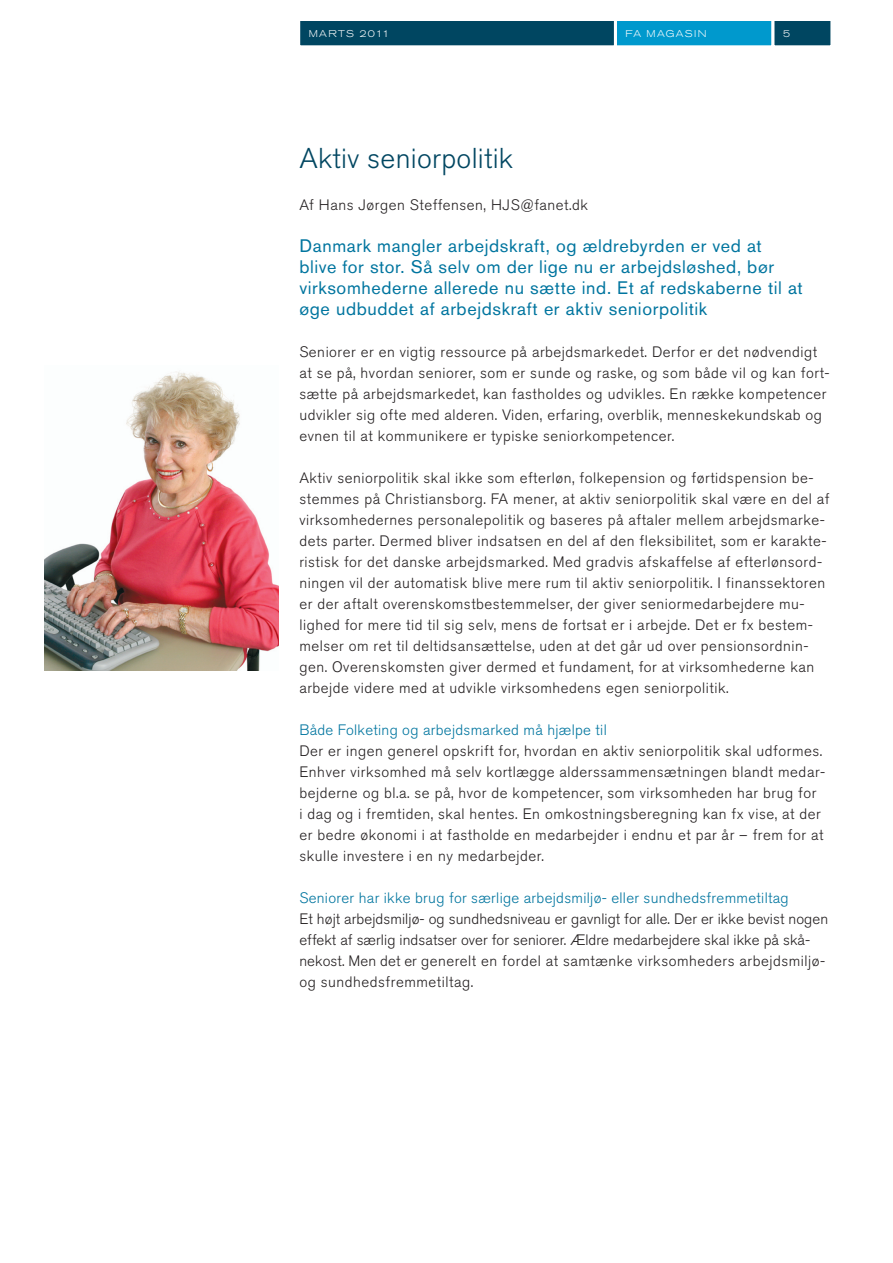
<style>
.page{position:relative;width:893px;height:1263px;background:#fff}
.page>*{position:absolute;margin:0;border:0;box-sizing:border-box;transform-origin:0 0}
.t1{font:300 28.5px "Akzidenz Grotesk Std";letter-spacing:.01em;color:#004661}
.t2{font:18px/21px "Akzidenz Grotesk Std";letter-spacing:.035em;color:#00759f}
.t3{font:300 15px/21px "Akzidenz Grotesk Std";letter-spacing:.035em;color:#231f20}
.t4{font:300 15px/21px "Akzidenz Grotesk Std";letter-spacing:.005em;color:#231f20}
.t5{font:300 15px "Akzidenz Grotesk Std";letter-spacing:.02em;color:#00759f}
.t6{font:300 expanded 9.75px "Akzidenz Grotesk Std";letter-spacing:.125em;color:#fff}
</style>
<div class="page">
<div style="left:615px;top:20px;width:158px;height:27px;background:#0099cd"></div>
<div style="left:614px;top:18px;width:160px;height:30px;border:3px solid #fff"></div>
<div style="left:299px;top:20px;width:316px;height:27px;background:#004661"></div>
<div style="left:297px;top:18px;width:320px;height:30px;border:3px solid #fff"></div>
<div style="left:773px;top:20px;width:59px;height:27px;background:#004661"></div>
<div style="left:771px;top:18px;width:62px;height:30px;border:3px solid #fff"></div>
<img style="left:45px;top:371px;width:233px;height:299px">
<p class="t6" style="left:309px;top:28px;width:82px">MARTS 2011</p>
<p class="t6" style="left:625px;top:28px;width:31px">FA MAGASIN</p>
<p class="t6" style="left:783px;top:28px;width:9px">5</p>
<h1 class="t1" style="left:299px;top:142px;width:215px">Aktiv seniorpolitik</h1>
<p class="t3" style="left:299px;top:195px;width:290px">Af Hans Jørgen Steffensen, HJS@fanet.dk</p>
<p class="t2" style="left:299px;top:235px;width:505px">Danmark mangler arbejdskraft, og ældrebyrden er ved at blive for stor. Så selv om der lige nu er arbejdsløshed, bør virksomhederne allerede nu sætte ind. Et af redskaberne til at øge udbuddet af arbejdskraft er aktiv seniorpolitik</p>
<p class="t3" style="left:299px;top:342px;width:532px">Seniorer er en vigtig ressource på arbejdsmarkedet. Derfor er det nødvendigt at se på, hvordan seniorer, som er sunde og raske, og som både vil og kan fort&shy;sætte på arbejdsmarkedet, kan fastholdes og udvikles. En række kompetencer udvikler sig ofte med alderen. Viden, erfaring, overblik, menneskekundskab og evnen til at kommunikere er typiske seniorkompetencer.</p>
<p class="t3" style="left:299px;top:468px;width:531px">Aktiv seniorpolitik skal ikke som efterløn, folkepension og førtidspension be&shy;stemmes på Christiansborg. FA mener, at aktiv seniorpolitik skal være en del af virksomhedernes personalepolitik og baseres på aftaler mellem arbejdsmarke&shy;dets parter. Dermed bliver indsatsen en del af den fleksibilitet, som er karakte&shy;ristisk for det danske arbejdsmarked. Med gradvis afskaffelse af efterlønsord&shy;ningen vil der automatisk blive mere rum til aktiv seniorpolitik. I finanssektoren er der aftalt overenskomstbestemmelser, der giver seniormedarbejdere mu&shy;lighed for mere tid til sig selv, mens de fortsat er i arbejde. Det er fx bestem&shy;melser om ret til deltidsansættelse, uden at det går ud over pensionsordnin&shy;gen. Overenskomsten giver dermed et fundament, for at virksomhederne kan arbejde videre med at udvikle virksomhedens egen seniorpolitik.</p>
<p class="t5" style="left:299px;top:721px;width:309px">Både Folketing og arbejdsmarked må hjælpe til</p>
<p class="t3" style="left:299px;top:741px;width:527px">Der er ingen generel opskrift for, hvordan en aktiv seniorpolitik skal udformes.<br>Enhver virksomhed må selv kortlægge alderssammensætningen blandt medar&shy;bejderne og bl.a. se på, hvor de kompetencer, som virksomheden har brug for<br>i dag og i fremtiden, skal hentes. En omkostningsberegning kan fx vise, at der er bedre økonomi i at fastholde en medarbejder i endnu et par år – frem for at skulle investere i en ny medarbejder.</p>
<p class="t5" style="left:299px;top:889px;width:491px">Seniorer har ikke brug for særlige arbejdsmiljø- eller sundhedsfremmetiltag</p>
<p class="t4" style="left:299px;top:909px;width:530px">Et højt arbejdsmiljø- og sundhedsniveau er gavnligt for alle. Der er ikke bevist nogen effekt af særlig indsatser over for seniorer. Ældre medarbejdere skal ikke på skå&shy;nekost. Men det er generelt en fordel at samtænke virksomheders arbejdsmiljø&shy;og sundhedsfremmetiltag.</p>
</div>
